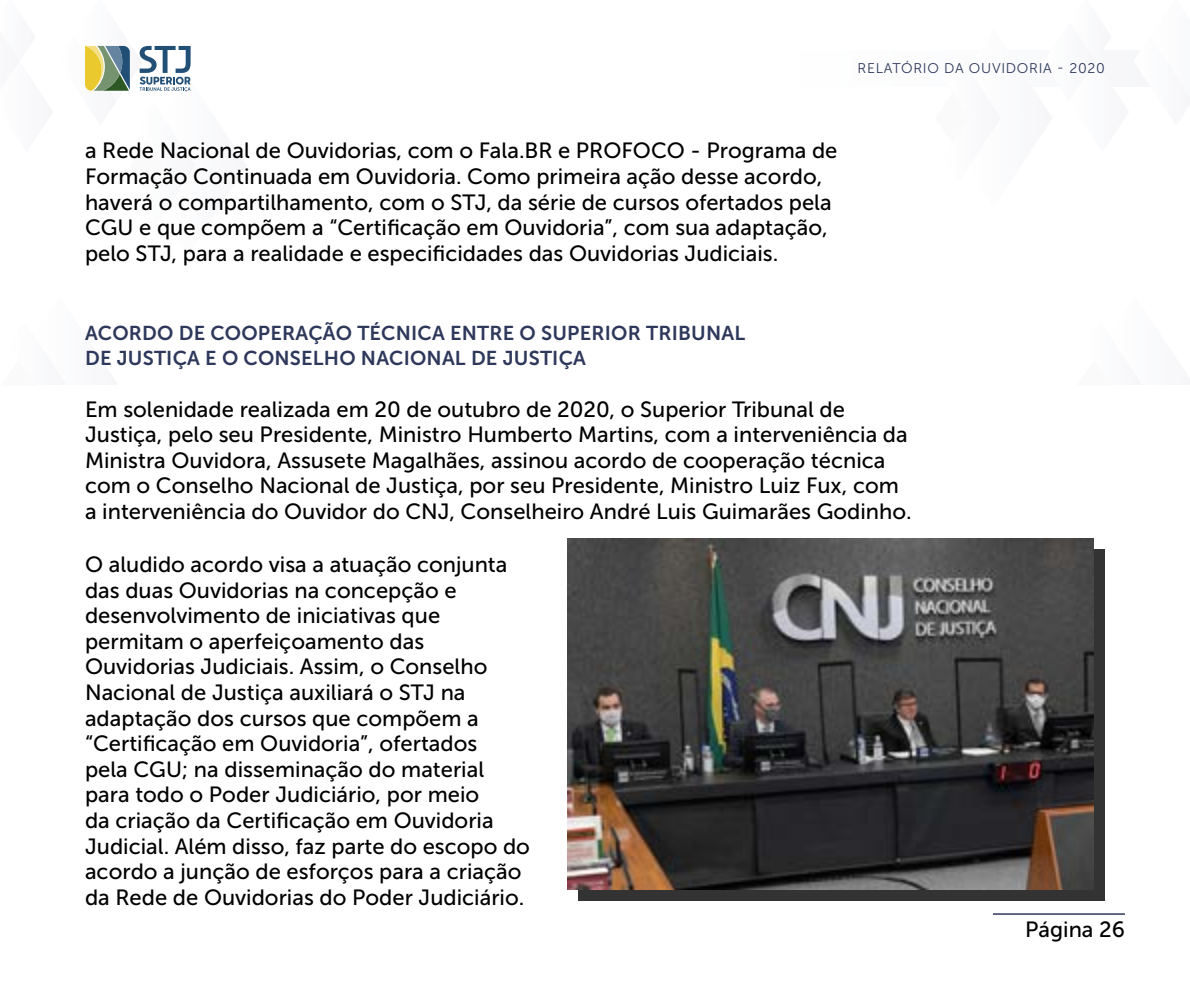
<style>
.page{position:relative;width:1190px;height:1000px;background:#fff}
.page>*{position:absolute;margin:0;border:0;box-sizing:border-box;transform-origin:0 0}
.t1{font:22px/25.6px "Museo Sans 500";color:#000}
.t2{font:20px/25.6px "Museo Sans 700";letter-spacing:.01em;color:#2e385b}
.t3{font:14px "Museo Sans 300";letter-spacing:.05em;color:#2e385b}
</style>
<div class="page">
<svg style="left:85px;top:45px;width:106px;height:47px"></svg>
<hr style="left:993px;top:913px;width:132px;height:2px;background:#2e385b">
<div style="left:578px;top:549px;width:527px;height:351px;background:#333"></div>
<img style="left:567px;top:538px;width:527px;height:351px">
<p class="t3" style="left:858px;top:61px;width:249px">RELATÓRIO DA OUVIDORIA - 2020</p>
<p class="t1" style="left:85px;top:138px;width:754px">a Rede Nacional de Ouvidorias, com o Fala.BR e PROFOCO - Programa de Formação Continuada em Ouvidoria. Como primeira ação desse acordo, haverá o compartilhamento, com o STJ, da série de cursos ofertados pela CGU e que compõem a “Certificação em Ouvidoria”, com sua adaptação, pelo STJ, para a realidade e especificidades das Ouvidorias Judiciais.</p>
<p class="t2" style="left:85px;top:320px;width:662px">ACORDO DE COOPERAÇÃO TÉCNICA ENTRE O SUPERIOR TRIBUNAL<br>DE JUSTIÇA E O CONSELHO NACIONAL DE JUSTIÇA</p>
<p class="t1" style="left:85px;top:396px;width:828px">Em solenidade realizada em 20 de outubro de 2020, o Superior Tribunal de Justiça, pelo seu Presidente, Ministro Humberto Martins, com a interveniência da Ministra Ouvidora, Assusete Magalhães, assinou acordo de cooperação técnica com o Conselho Nacional de Justiça, por seu Presidente, Ministro Luiz Fux, com a interveniência do Ouvidor do CNJ, Conselheiro André Luis Guimarães Godinho.</p>
<p class="t1" style="left:85px;top:552px;width:446px">O aludido acordo visa a atuação conjunta das duas Ouvidorias na concepção e desenvolvimento de iniciativas que permitam o aperfeiçoamento das Ouvidorias Judiciais. Assim, o Conselho Nacional de Justiça auxiliará o STJ na adaptação dos cursos que compõem a “Certificação em Ouvidoria”, ofertados<br>pela CGU; na disseminação do material para todo o Poder Judiciário, por meio<br>da criação da Certificação em Ouvidoria Judicial. Além disso, faz parte do escopo do acordo a junção de esforços para a criação da Rede de Ouvidorias do Poder Judiciário.</p>
<p class="t1" style="left:1025px;top:917px;width:101px">Página 26</p>
</div>
